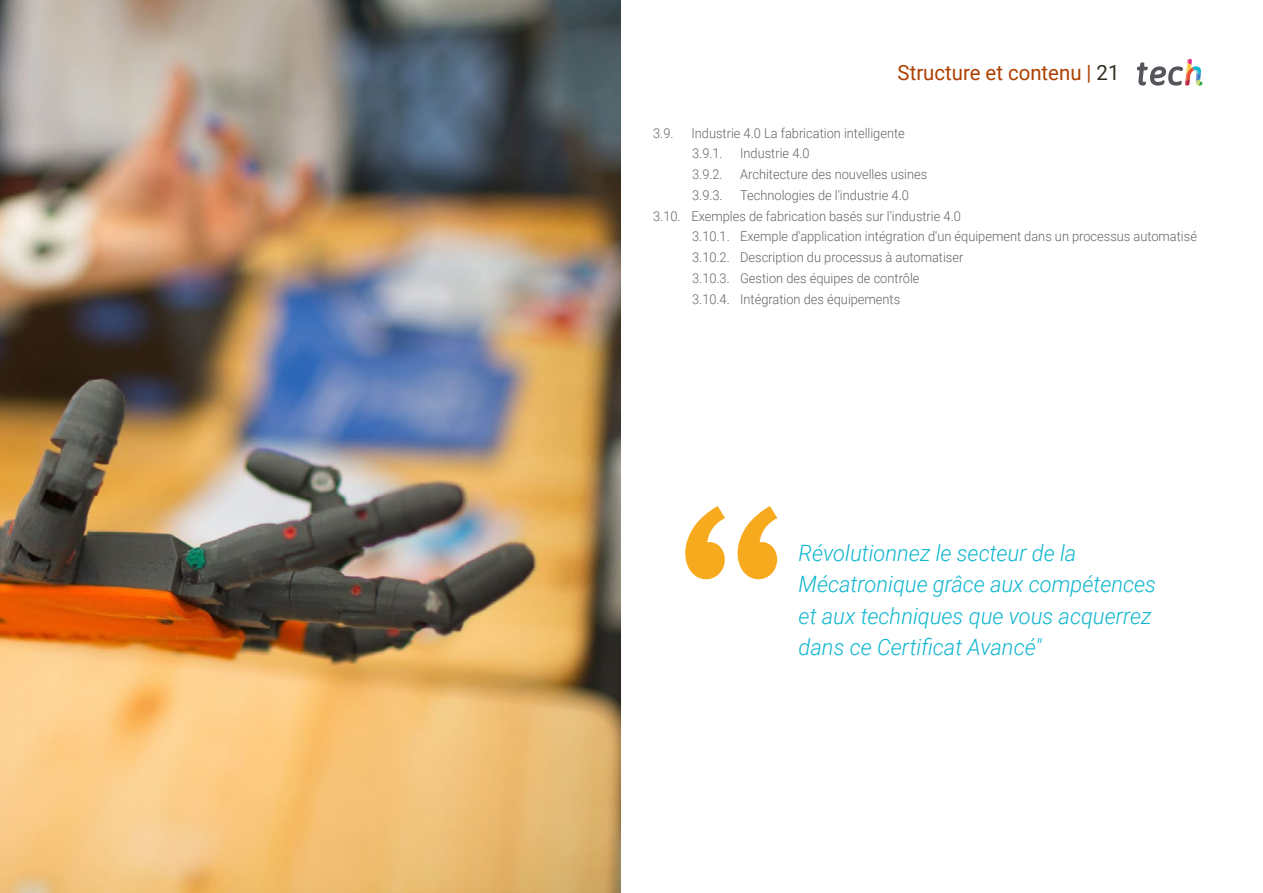
<style>
.page{position:relative;width:1263px;height:893px;background:#fff}
.page>*{position:absolute;margin:0;border:0;box-sizing:border-box;transform-origin:0 0}
.t1{font:italic 300 22.5px/31.5px "Roboto";color:#0fb6cf}
.t2{font:21px "Roboto";color:#ae4000}
.t3{font:300 13.5px/20.7px "Roboto";color:#61646a;scale:.95 1}
.s1{color:#312e20}
</style>
<div class="page">
<img style="left:0;top:0;width:621px;height:893px">
<svg style="left:685px;top:506px;width:92px;height:73px"></svg>
<svg style="left:1137px;top:59px;width:65px;height:27px"></svg>
<h2 class="t2" style="left:898px;top:57px;width:223px">Structure et contenu | <span class="s1">21</span></h2>
<p class="t3" style="left:653px;top:122px;width:23px">3.9.</p>
<p class="t3" style="left:691px;top:122px;width:226px">Industrie 4.0 La fabrication intelligente<br>3.9.1.</p>
<p class="t3" style="left:740px;top:143px;width:75px">Industrie 4.0</p>
<p class="t3" style="left:692px;top:164px;width:34px">3.9.2.</p>
<p class="t3" style="left:740px;top:164px;width:198px">Architecture des nouvelles usines</p>
<p class="t3" style="left:692px;top:184px;width:34px">3.9.3.</p>
<p class="t3" style="left:740px;top:184px;width:179px">Technologies de l'industrie 4.0</p>
<p class="t3" style="left:653px;top:205px;width:325px">3.10. Exemples de fabrication basés sur l'industrie 4.0</p>
<p class="t3" style="left:692px;top:226px;width:533px">3.10.1. Exemple d'application intégration d'un équipement dans un processus automatisé</p>
<p class="t3" style="left:692px;top:247px;width:287px">3.10.2. Description du processus à automatiser</p>
<p class="t3" style="left:692px;top:267px;width:241px">3.10.3. Gestion des équipes de contrôle</p>
<p class="t3" style="left:692px;top:288px;width:220px">3.10.4. Intégration des équipements</p>
<h1 class="t1" style="left:799px;top:536px;width:359px">Révolutionnez le secteur de la<br>Mécatronique grâce aux compétences et aux techniques que vous acquerrez dans ce Certificat Avancé"</h1>
</div>
